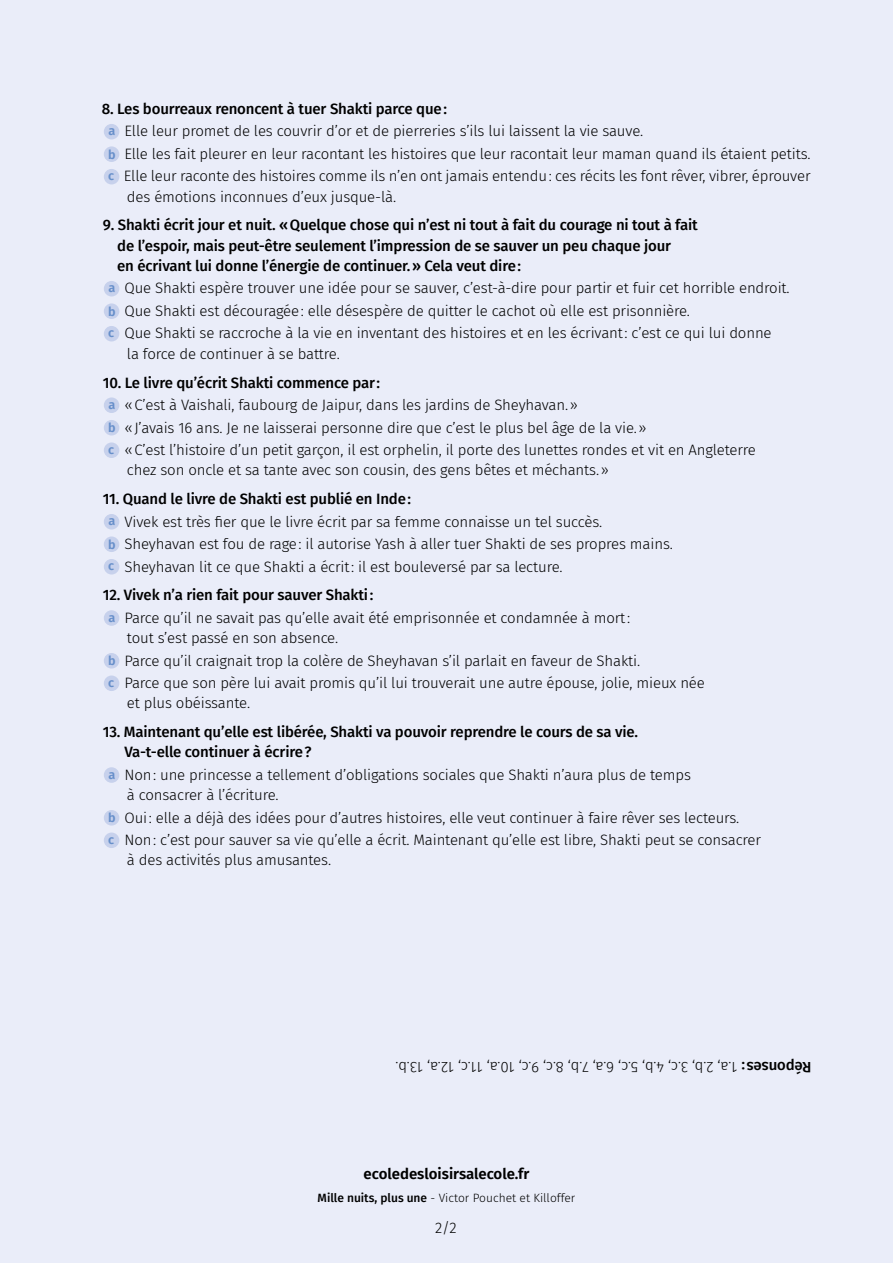
<style>
.page{position:relative;width:893px;height:1263px;background:#eaedf9}
.page>*{position:absolute;margin:0;border:0;box-sizing:border-box;transform-origin:0 0}
.t1{font:300 15px/22.5px "Fira Sans";letter-spacing:-.01em;color:#000}
.t2{font:500 15px/20.2px "Fira Sans";letter-spacing:-.01em;color:#000}
.t3{font:600 15px "Fira Sans";color:#000}
.t4{font:300 12px "Fira Sans";color:#000}
.s1{font-weight:500}
.s2{font-weight:600;font-size:12.6px;color:#678fca}
</style>
<div class="page">
<div style="left:104px;top:124px;width:15px;height:15px;background:#c7d1ec;border-radius:50%"></div>
<div style="left:104px;top:146px;width:15px;height:16px;background:#c7d1ec;border-radius:50%"></div>
<div style="left:104px;top:169px;width:15px;height:15px;background:#c7d1ec;border-radius:50%"></div>
<div style="left:104px;top:281px;width:15px;height:15px;background:#c7d1ec;border-radius:50%"></div>
<div style="left:104px;top:303px;width:15px;height:16px;background:#c7d1ec;border-radius:50%"></div>
<div style="left:104px;top:326px;width:15px;height:15px;background:#c7d1ec;border-radius:50%"></div>
<div style="left:104px;top:397px;width:15px;height:16px;background:#c7d1ec;border-radius:50%"></div>
<div style="left:104px;top:420px;width:15px;height:15px;background:#c7d1ec;border-radius:50%"></div>
<div style="left:104px;top:442px;width:15px;height:16px;background:#c7d1ec;border-radius:50%"></div>
<div style="left:104px;top:514px;width:15px;height:15px;background:#c7d1ec;border-radius:50%"></div>
<div style="left:104px;top:536px;width:15px;height:16px;background:#c7d1ec;border-radius:50%"></div>
<div style="left:104px;top:559px;width:15px;height:15px;background:#c7d1ec;border-radius:50%"></div>
<div style="left:104px;top:610px;width:15px;height:16px;background:#c7d1ec;border-radius:50%"></div>
<div style="left:104px;top:653px;width:15px;height:15px;background:#c7d1ec;border-radius:50%"></div>
<div style="left:104px;top:675px;width:15px;height:16px;background:#c7d1ec;border-radius:50%"></div>
<div style="left:104px;top:767px;width:15px;height:16px;background:#c7d1ec;border-radius:50%"></div>
<div style="left:104px;top:810px;width:15px;height:15px;background:#c7d1ec;border-radius:50%"></div>
<div style="left:104px;top:832px;width:15px;height:16px;background:#c7d1ec;border-radius:50%"></div>
<p class="t1" style="left:108px;top:97px;width:704px;text-indent:-6px"><span class="s1">8. Les bourreaux renoncent à tuer Shakti parce que:<br></span><span class="s2">a</span> Elle leur promet de les couvrir d’or et de pierreries s’ils lui laissent la vie sauve.<br><span class="s2">b</span> Elle les fait pleurer en leur racontant les histoires que leur racontait leur maman quand ils étaient petits. <span class="s2">c</span> Elle leur raconte des histoires comme ils n’en ont jamais entendu: ces récits les font rêver, vibrer, éprouver</p>
<p class="t1" style="left:127px;top:185px;width:271px">des émotions inconnues d’eux jusque-là.</p>
<p class="t2" style="left:117px;top:214px;width:582px;text-indent:-14px">9. Shakti écrit jour et nuit. «Quelque chose qui n’est ni tout à fait du courage ni tout à fait de l’espoir, mais peut-être seulement l’impression de se sauver un peu chaque jour<br>en écrivant lui donne l’énergie de continuer.» Cela veut dire:</p>
<p class="t1" style="left:108px;top:277px;width:683px"><span class="s2">a</span> Que Shakti espère trouver une idée pour se sauver, c’est-à-dire pour partir et fuir cet horrible endroit. <span class="s2">b</span> Que Shakti est découragée: elle désespère de quitter le cachot où elle est prisonnière.<br><span class="s2">c</span> Que Shakti se raccroche à la vie en inventant des histoires et en les écrivant: c’est ce qui lui donne</p>
<p class="t1" style="left:127px;top:342px;width:214px">la force de continuer à se battre.</p>
<p class="t1" style="left:108px;top:371px;width:649px;text-indent:-5px"><span class="s1">10. Le livre qu’écrit Shakti commence par:<br></span><span class="s2">a</span> «C’est à Vaishali, faubourg de Jaipur, dans les jardins de Sheyhavan.»<br><span class="s2">b</span> «J’avais 16 ans. Je ne laisserai personne dire que c’est le plus bel âge de la vie.»<br><span class="s2">c</span> «C’est l’histoire d’un petit garçon, il est orphelin, il porte des lunettes rondes et vit en Angleterre</p>
<p class="t1" style="left:127px;top:459px;width:483px">chez son oncle et sa tante avec son cousin, des gens bêtes et méchants.»</p>
<p class="t1" style="left:108px;top:487px;width:566px;text-indent:-5px"><span class="s1">11. Quand le livre de Shakti est publié en Inde:<br></span><span class="s2">a</span> Vivek est très fier que le livre écrit par sa femme connaisse un tel succès.<br><span class="s2">b</span> Sheyhavan est fou de rage: il autorise Yash à aller tuer Shakti de ses propres mains. <span class="s2">c</span> Sheyhavan lit ce que Shakti a écrit: il est bouleversé par sa lecture.</p>
<p class="t1" style="left:108px;top:584px;width:523px;text-indent:-6px"><span class="s1">12. Vivek n’a rien fait pour sauver Shakti:<br></span><span class="s2">a</span> Parce qu’il ne savait pas qu’elle avait été emprisonnée et condamnée à mort:</p>
<p class="t1" style="left:108px;top:626px;width:598px;text-indent:19px">tout s’est passé en son absence.<br><span class="s2">b</span> Parce qu’il craignait trop la colère de Sheyhavan s’il parlait en faveur de Shakti.<br><span class="s2">c</span> Parce que son père lui avait promis qu’il lui trouverait une autre épouse, jolie, mieux née</p>
<p class="t1" style="left:127px;top:692px;width:125px">et plus obéissante.</p>
<p class="t2" style="left:124px;top:721px;width:515px;text-indent:-22px">13. Maintenant qu’elle est libérée, Shakti va pouvoir reprendre le cours de sa vie.<br>Va-t-elle continuer à écrire?</p>
<p class="t1" style="left:127px;top:764px;width:565px;line-height:20.2px;text-indent:-19px"><span class="s2">a</span> Non: une princesse a tellement d’obligations sociales que Shakti n’aura plus de temps à consacrer à l’écriture.</p>
<p class="t1" style="left:108px;top:806px;width:654px"><span class="s2">b</span> Oui: elle a déjà des idées pour d’autres histoires, elle veut continuer à faire rêver ses lecteurs.<br><span class="s2">c</span> Non: c’est pour sauver sa vie qu’elle a écrit. Maintenant qu’elle est libre, Shakti peut se consacrer</p>
<p class="t1" style="left:127px;top:849px;width:206px">à des activités plus amusantes.</p>
<p class="t1" style="left:812px;top:1078px;width:418px;rotate:-180deg"><span class="s1">Réponses:</span> 1.a, 2.b, 3.c, 4.b, 5.c, 6.a, 7.b, 8.c, 9.c, 10.a, 11.c, 12.a, 13.b.</p>
<p class="t3" style="left:364px;top:1161px;width:167px">ecoledesloisirsalecole.fr</p>
<p class="t4" style="left:318px;top:1189px;width:259px"><span class="s1">Mille nuits, plus une</span> - Victor Pouchet et Killoffer</p>
<p class="t1" style="left:435px;top:1217px;width:23px">2/2</p>
</div>
